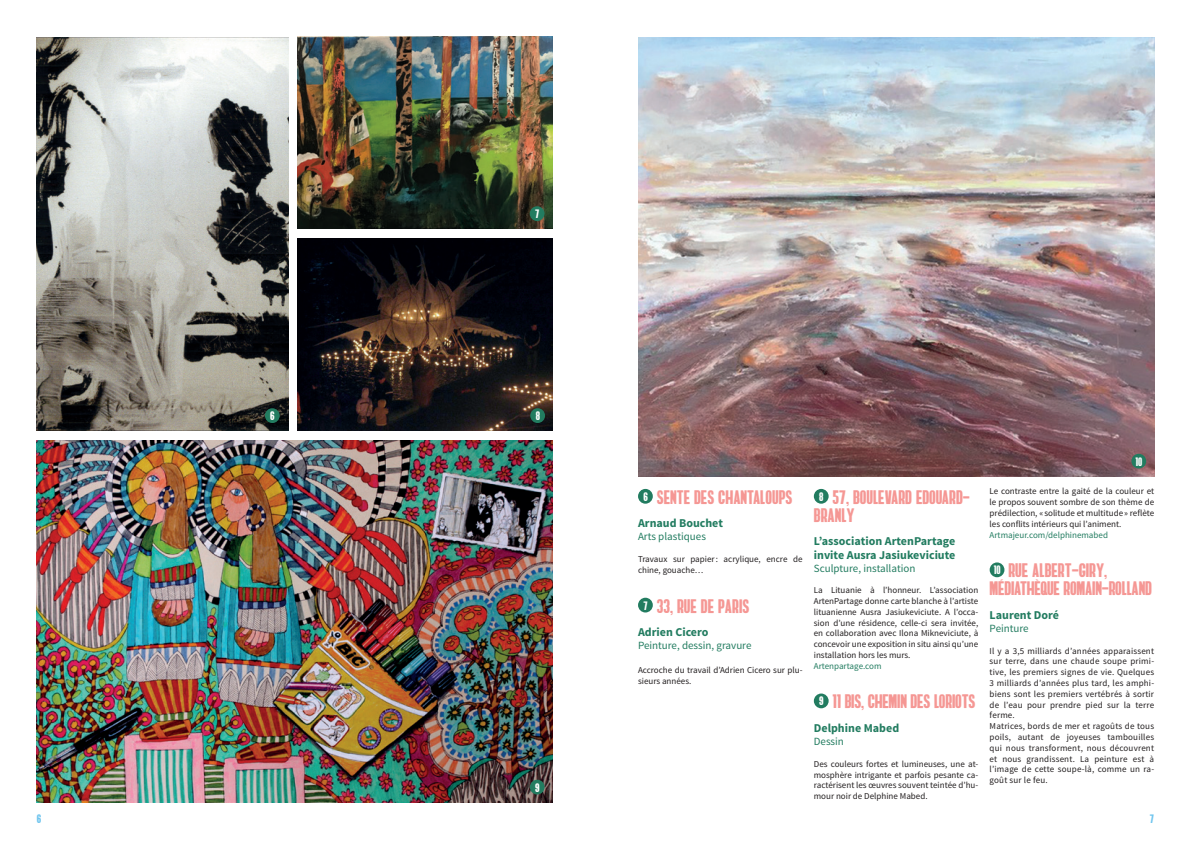
<style>
.page{position:relative;width:1191px;height:842px;background:#fff}
.page>*{position:absolute;margin:0;border:0;box-sizing:border-box;transform-origin:0 0}
.lieu{font:20px "Alberto";color:#f59794}
.lieu-2{font:12.5px "Alberto";color:#fff}
.t1{font:12.5px "Alberto";color:#70c5ee}
.artiste{font:700 12px/13px "Source Sans Pro";color:#227c60}
.categorie{font:11px "Source Sans Pro";color:#227c60}
.texte_labeur{font:9px/10.8px "Source Sans Pro";color:#231f20;text-align:justify}
.site{font:9px "Source Sans Pro";color:#227c60}
</style>
<div class="page">
<div style="left:638px;top:489px;width:15px;height:15px;background:#227c60;border-radius:50%"></div>
<div style="left:638px;top:598px;width:15px;height:14px;background:#227c60;border-radius:50%"></div>
<img style="left:638px;top:37px;width:516px;height:439px">
<img style="left:37px;top:440px;width:516px;height:362px">
<img style="left:298px;top:239px;width:255px;height:192px">
<img style="left:37px;top:37px;width:251px;height:394px">
<img style="left:298px;top:37px;width:255px;height:192px">
<div style="left:265px;top:408px;width:15px;height:15px;background:#227c60;border-radius:50%"></div>
<div style="left:530px;top:206px;width:14px;height:15px;background:#227c60;border-radius:50%"></div>
<div style="left:530px;top:408px;width:15px;height:15px;background:#227c60;border-radius:50%"></div>
<div style="left:530px;top:780px;width:14px;height:14px;background:#227c60;border-radius:50%"></div>
<div style="left:814px;top:489px;width:14px;height:15px;background:#227c60;border-radius:50%"></div>
<div style="left:814px;top:693px;width:14px;height:15px;background:#227c60;border-radius:50%"></div>
<div style="left:989px;top:562px;width:15px;height:15px;background:#227c60;border-radius:50%"></div>
<div style="left:1131px;top:454px;width:15px;height:14px;background:#227c60;border-radius:50%"></div>
<p class="lieu-2" style="left:270px;top:410px;width:6px">6</p>
<p class="lieu-2" style="left:535px;top:208px;width:6px">7</p>
<p class="lieu-2" style="left:536px;top:410px;width:6px">8</p>
<p class="lieu-2" style="left:535px;top:781px;width:6px">9</p>
<p class="lieu-2" style="left:643px;top:490px;width:6px">6</p>
<p class="lieu" style="left:657px;top:487px;width:137px">SENTE DES CHANTALOUPS</p>
<p class="artiste" style="left:638px;top:517px;width:86px">Arnaud Bouchet</p>
<p class="categorie" style="left:638px;top:530px;width:69px">Arts plastiques</p>
<p class="texte_labeur" style="left:638px;top:554px;width:166px">Travaux sur papier: acrylique, encre de chine, gouache…</p>
<p class="lieu-2" style="left:643px;top:599px;width:6px">7</p>
<p class="lieu" style="left:657px;top:596px;width:94px">33, RUE DE PARIS</p>
<p class="artiste" style="left:638px;top:626px;width:72px">Adrien Cicero</p>
<p class="categorie" style="left:638px;top:639px;width:115px">Peinture, dessin, gravure</p>
<p class="texte_labeur" style="left:638px;top:665px;width:166px">Accroche du travail d’Adrien Cicero sur plu&shy;sieurs années.</p>
<p class="lieu-2" style="left:819px;top:490px;width:6px">8</p>
<p class="lieu" style="left:832px;top:487px;width:139px">57, BOULEVARD EDOUARD-</p>
<p class="lieu" style="left:814px;top:505px;width:42px">BRANLY</p>
<p class="artiste" style="left:814px;top:535px;width:143px">L’association ArtenPartage invite Ausra Jasiukeviciute</p>
<p class="categorie" style="left:814px;top:561px;width:103px">Sculpture, installation</p>
<p class="texte_labeur" style="left:814px;top:585px;width:166px">La Lituanie à l’honneur. L’association ArtenPartage donne carte blanche à l’artiste lituanienne Ausra Jasiukeviciute. A l’occa&shy;sion d’une résidence, celle-ci sera invitée, en collaboration avec Ilona Mikneviciute, à concevoir une exposition in situ ainsi qu’une installation hors les murs.</p>
<p class="site" style="left:814px;top:660px;width:69px">Artenpartage.com</p>
<p class="lieu-2" style="left:819px;top:695px;width:6px">9</p>
<p class="lieu" style="left:832px;top:691px;width:144px">11 BIS, CHEMIN DES LORIOTS</p>
<p class="artiste" style="left:814px;top:722px;width:87px">Delphine Mabed</p>
<p class="categorie" style="left:814px;top:735px;width:32px">Dessin</p>
<p class="texte_labeur" style="left:814px;top:758px;width:166px">Des couleurs fortes et lumineuses, une at&shy;mosphère intrigante et parfois pesante ca&shy;ractérisent les œuvres souvent teintée d’hu&shy;mour noir de Delphine Mabed.</p>
<p class="lieu-2" style="left:1135px;top:455px;width:8px">10</p>
<p class="texte_labeur" style="left:989px;top:486px;width:166px">Le contraste entre la gaité de la couleur et le propos souvent sombre de son thème de prédilection, « solitude et multitude » reflète les conflits intérieurs qui l’animent.</p>
<p class="site" style="left:989px;top:529px;width:120px">Artmajeur.com/delphinemabed</p>
<p class="lieu-2" style="left:993px;top:564px;width:8px">10</p>
<p class="lieu" style="left:1008px;top:560px;width:100px">RUE ALBERT-GIRY,</p>
<p class="lieu" style="left:989px;top:578px;width:164px">MÉDIATHÈQUE ROMAIN-ROLLAND</p>
<p class="artiste" style="left:989px;top:609px;width:71px">Laurent Doré</p>
<p class="categorie" style="left:989px;top:622px;width:40px">Peinture</p>
<p class="texte_labeur" style="left:989px;top:645px;width:166px">Il y a 3,5 milliards d’années apparaissent sur terre, dans une chaude soupe primi&shy;tive, les premiers signes de vie. Quelques 3 milliards d’années plus tard, les amphi&shy;biens sont les premiers vertébrés à sortir de l’eau pour prendre pied sur la terre ferme.</p>
<p class="texte_labeur" style="left:989px;top:721px;width:166px">Matrices, bords de mer et ragoûts de tous poils, autant de joyeuses tambouilles qui nous transforment, nous découvrent et nous grandissent. La peinture est à l’image de cette soupe-là, comme un ra&shy;goût sur le feu.</p>
<h2 class="t1" style="left:37px;top:812px;width:6px">6</h2>
<h2 class="t1" style="left:1149px;top:812px;width:6px">7</h2>
</div>
